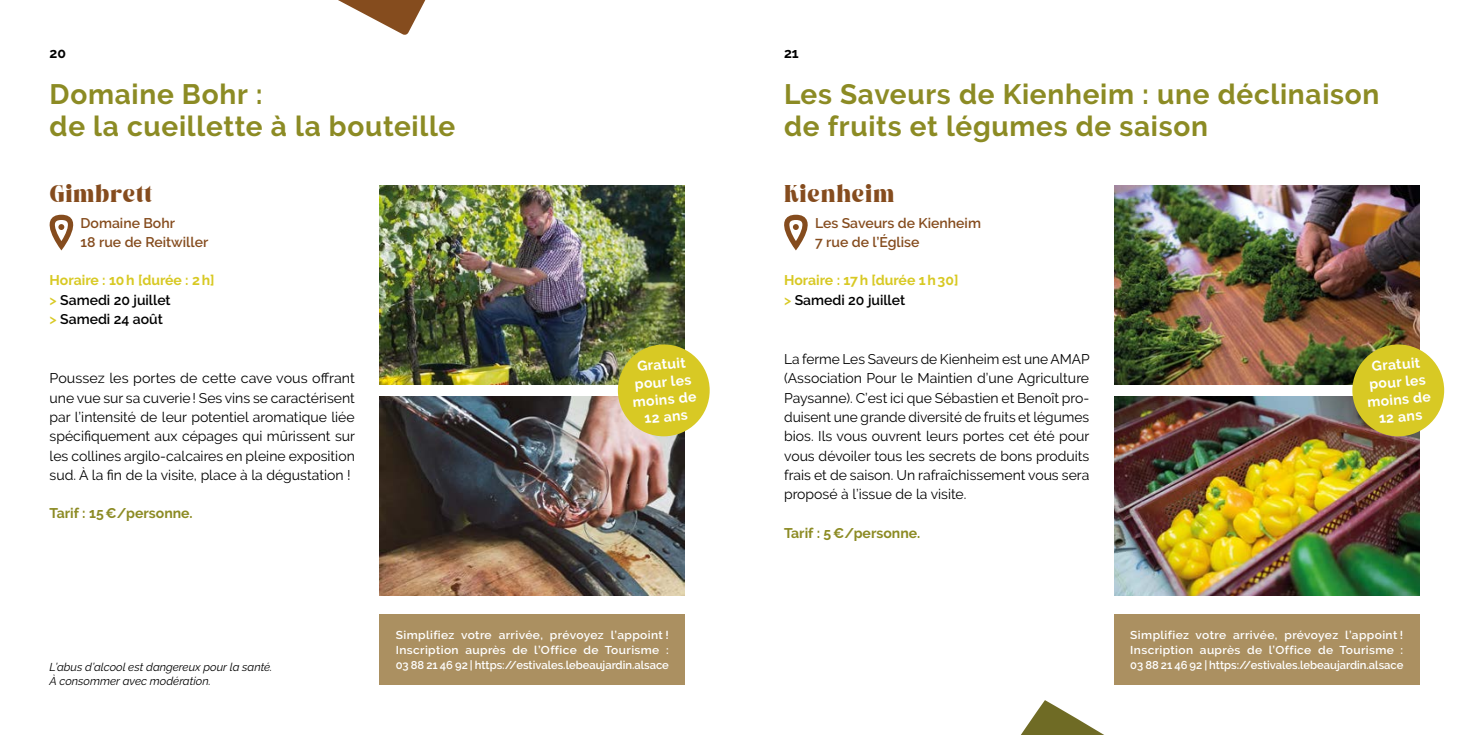
<style>
.page{position:relative;width:1469px;height:735px;background:#fff}
.page>*{position:absolute;margin:0;border:0;box-sizing:border-box;transform-origin:0 0}
.t1{font:700 28px/31.5px "Raleway";letter-spacing:.025em;color:#8c8b24}
.t2{font:24.5px "Godshome DEMO";letter-spacing:.025em;color:#854c1e}
.t3{font:14px/19.2px "Raleway";color:#000;text-align:justify}
.t4{font:600 14px/19.2px "Raleway";color:#854c1e}
.t5{font:700 14px/17.5px "Raleway";color:#fff;text-align:center}
.t6{font:600 14px/19.2px "Raleway";color:#000}
.t7{font:700 14px/19.2px "Raleway";color:#d8c924}
.t8{font:700 14px "Raleway";color:#8c8b24}
.t9{font:700 14px "Raleway";color:#000}
.t10{font:600 11.38px/14.9px "Raleway";color:#fff;text-align:justify;scale:1.05 1}
.t11{font:italic 11.38px/14px "Raleway";color:#000}
.s1{font-weight:700;color:#d8c924}
.s2{color:#d8c924}
.s3{font-weight:600}
.s4{font-weight:600;color:#000}
</style>
<div class="page">
<img style="left:379px;top:185px;width:306px;height:199px">
<img style="left:379px;top:396px;width:306px;height:199px">
<svg style="left:49px;top:214px;width:25px;height:37px"></svg>
<img style="left:1114px;top:185px;width:305px;height:199px">
<img style="left:1114px;top:396px;width:305px;height:199px">
<svg style="left:784px;top:214px;width:24px;height:37px"></svg>
<div style="left:379px;top:614px;width:306px;height:71px;background:#ab9061"></div>
<div style="left:1114px;top:614px;width:305px;height:71px;background:#ab9061"></div>
<div style="left:618px;top:344px;width:91px;height:92px;background:#d8c924;border-radius:50%"></div>
<div style="left:1352px;top:344px;width:92px;height:92px;background:#d8c924;border-radius:50%"></div>
<svg style="left:1021px;top:700px;width:82px;height:34px"></svg>
<svg style="left:338px;top:0;width:88px;height:35px"></svg>
<p class="t9" style="left:50px;top:45px;width:18px">20</p>
<p class="t9" style="left:784px;top:45px;width:16px">21</p>
<h1 class="t1" style="left:50px;top:79px;width:407px">Domaine Bohr :<br>de la cueillette à la bouteille</h1>
<h1 class="t1" style="left:784px;top:79px;width:597px">Les Saveurs de Kienheim : une déclinaison de fruits et légumes de saison</h1>
<h2 class="t2" style="left:50px;top:184px;width:104px">Gimbrett</h2>
<p class="t4" style="left:81px;top:213px;width:129px">Domaine Bohr<br>18 rue de Reitwiller</p>
<p class="t6" style="left:50px;top:270px;width:166px"><span class="s1">Horaire : 10h [durée : 2h] </span><span class="s2">&gt;</span> Samedi 20 juillet<br><span class="s2">&gt;</span> Samedi 24 août</p>
<p class="t3" style="left:50px;top:368px;width:307px">Poussez les portes de cette cave vous offrant une vue sur sa cuverie! Ses vins se caractérisent par l’intensité de leur potentiel aromatique liée spécifiquement aux cépages qui mûrissent sur les collines argilo-calcaires en pleine exposition sud. À la fin de la visite, place à la dégustation !</p>
<p class="t8" style="left:50px;top:505px;width:145px">Tarif : 15€/personne.</p>
<p class="t11" style="left:50px;top:660px;width:224px">L’abus d’alcool est dangereux pour la santé.<br>À consommer avec modération.</p>
<h2 class="t2" style="left:784px;top:184px;width:112px">Kienheim</h2>
<p class="t4" style="left:815px;top:213px;width:167px">Les Saveurs de Kienheim<br>7 rue de l’Église</p>
<p class="t7" style="left:784px;top:270px;width:176px">Horaire : 17h [durée 1h30] <span class="s3">&gt;</span> <span class="s4">Samedi 20 juillet</span></p>
<p class="t3" style="left:784px;top:349px;width:307px">La ferme Les Saveurs de Kienheim est une AMAP (Association Pour le Maintien d’une Agriculture Paysanne). C’est ici que Sébastien et Benoît pro&shy;duisent une grande diversité de fruits et légumes bios. Ils vous ouvrent leurs portes cet été pour vous dévoiler tous les secrets de bons produits frais et de saison. Un rafraîchissement vous sera proposé à l’issue de la visite.</p>
<p class="t8" style="left:784px;top:524px;width:138px">Tarif : 5€/personne.</p>
<p class="t5" style="left:629px;top:358px;width:65px;rotate:-5deg">Gratuit pour les moins de<br>12 ans</p>
<p class="t5" style="left:1363px;top:358px;width:65px;rotate:-5deg">Gratuit pour les moins de<br>12 ans</p>
<p class="t10" style="left:396px;top:627px;width:262px">Simplifiez votre arrivée, prévoyez l’appoint !<br>Inscription auprès de l’Office de Tourisme :<br>03 88 21 46 92 | https://estivales.lebeaujardin.alsace</p>
<p class="t10" style="left:1130px;top:627px;width:262px">Simplifiez votre arrivée, prévoyez l’appoint !<br>Inscription auprès de l’Office de Tourisme :<br>03 88 21 46 92 | https://estivales.lebeaujardin.alsace</p>
</div>
